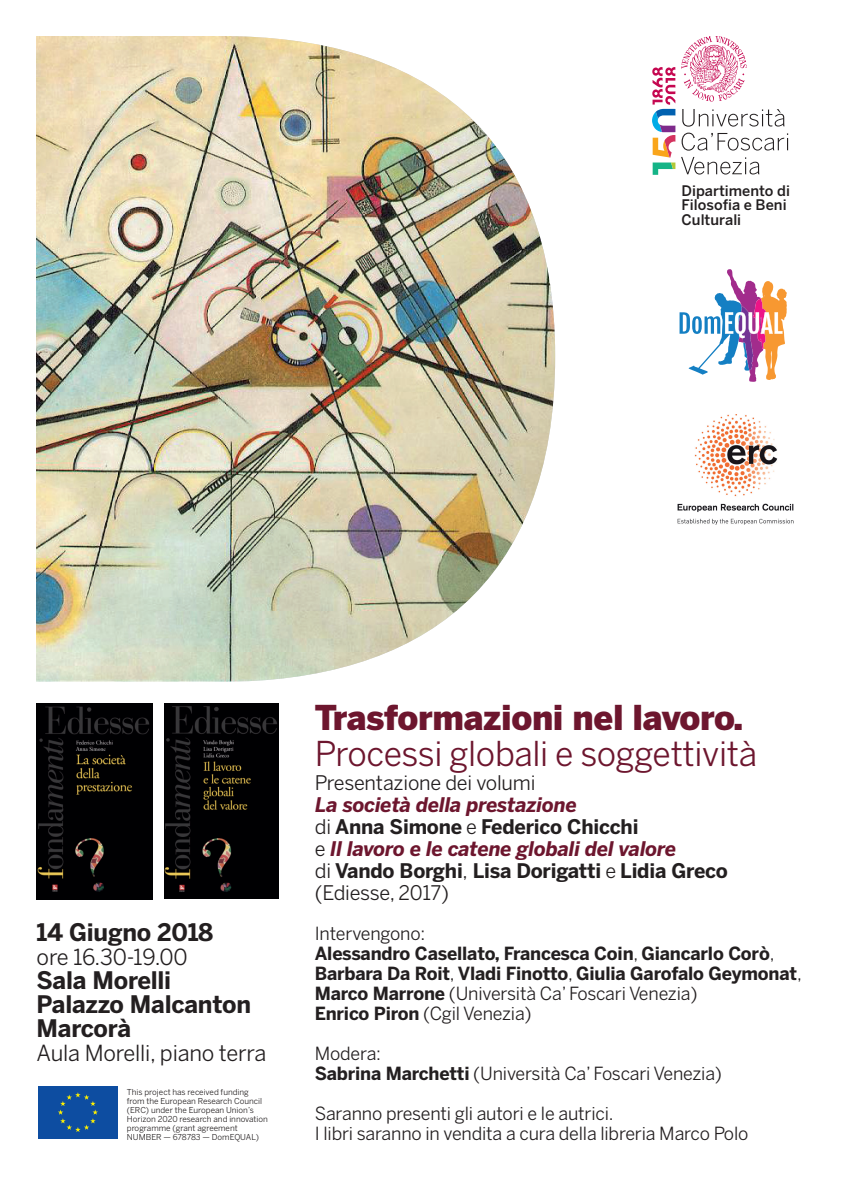
<style>
.page{position:relative;width:842px;height:1191px;background:#fff}
.page>*{position:absolute;margin:0;border:0;box-sizing:border-box;transform-origin:0 0}
.t1{font:34px "Benton Sans";letter-spacing:-.01em;color:#6d162e}
.t2{font:900 34px "Benton Sans";letter-spacing:-.01em;color:#6d162e}
.t3{font:700 24px/24px "Benton Sans";letter-spacing:-.01em;color:#231f20}
.t4{font:22px "Benton Sans";letter-spacing:-.01em;color:#231f20}
.t5{font:700 20px/22px "Benton Sans";letter-spacing:-.01em;color:#231f20}
.t6{font:20px "Benton Sans";letter-spacing:-.01em;color:#231f20}
.t7{font:700 18px/20px "Benton Sans";letter-spacing:-.01em;color:#231f20}
.t8{font:18px/20px "Benton Sans";letter-spacing:-.01em;color:#231f20}
.t9{font:500 14.5px/14.5px "Benton Sans";color:#231f20}
.t10{font:8.1px/9px "Benton Sans";color:#231f20}
.s1{font-style:italic;color:#6d162e}
.s2{font-weight:400}
.s3{font-weight:700}
</style>
<div class="page">
<img style="left:36px;top:36px;width:519px;height:646px">
<svg style="left:682px;top:109px;width:102px;height:18px"></svg>
<svg style="left:682px;top:133px;width:106px;height:18px"></svg>
<svg style="left:681px;top:157px;width:78px;height:17px"></svg>
<svg style="left:681px;top:36px;width:66px;height:66px"></svg>
<svg style="left:652px;top:67px;width:23px;height:108px"></svg>
<div style="left:37px;top:1084px;width:82px;height:56px;background:#0d4da1"></div>
<svg style="left:58px;top:1092px;width:40px;height:40px"></svg>
<svg style="left:679px;top:269px;width:108px;height:113px"></svg>
<img style="left:36px;top:703px;width:117px;height:196px">
<img style="left:164px;top:703px;width:114px;height:195px">
<img style="left:678px;top:414px;width:116px;height:111px">
<p class="t9" style="left:682px;top:183px;width:110px">Dipartimento di<br>Filosofia e Beni<br>Culturali</p>
<h2 class="t3" style="left:37px;top:920px;width:178px">14 Giugno 2018</h2>
<p class="t4" style="left:37px;top:944px;width:153px">ore 16.30-19.00</p>
<h2 class="t3" style="left:37px;top:968px;width:216px">Sala Morelli<br>Palazzo Malcanton<br>Marcorà</h2>
<p class="t4" style="left:37px;top:1040px;width:231px">Aula Morelli, piano terra</p>
<p class="t10" style="left:127px;top:1087px;width:143px">This project has received funding from the European Research Council (ERC) under the European Union’s<br>Horizon 2020 research and innovation programme (grant agreement<br>NUMBER — 678783 — DomEQUAL)</p>
<h1 class="t2" style="left:315px;top:697px;width:430px">Trasformazioni nel lavoro.</h1>
<h1 class="t1" style="left:315px;top:734px;width:444px">Processi globali e soggettività</h1>
<p class="t6" style="left:315px;top:771px;width:222px">Presentazione dei volumi</p>
<p class="t5" style="left:315px;top:793px;width:415px"><span class="s1">La società della prestazione<br></span><span class="s2">di</span> Anna Simone <span class="s2">e</span> Federico Chicchi<br><span class="s2">e</span> <span class="s1">Il lavoro e le catene globali del valore<br></span><span class="s2">di</span> Vando Borghi<span class="s2">,</span> Lisa Dorigatti <span class="s2">e</span> Lidia Greco <span class="s2">(Ediesse, 2017)</span></p>
<p class="t7" style="left:315px;top:923px;width:488px"><span class="s2">Intervengono:<br></span>Alessandro Casellato, Francesca Coin<span class="s2">,</span> Giancarlo Corò<span class="s2">, </span>Barbara Da Roit<span class="s2">,</span> Vladi Finotto<span class="s2">,</span> Giulia Garofalo Geymonat<span class="s2">, </span>Marco Marrone <span class="s2">(Università Ca’ Foscari Venezia)<br></span>Enrico Piron <span class="s2">(Cgil Venezia)</span></p>
<p class="t8" style="left:315px;top:1043px;width:409px">Modera:<br><span class="s3">Sabrina Marchetti</span> (Università Ca’ Foscari Venezia)</p>
<p class="t8" style="left:315px;top:1103px;width:435px">Saranno presenti gli autori e le autrici.<br>I libri saranno in vendita a cura della libreria Marco Polo</p>
</div>
